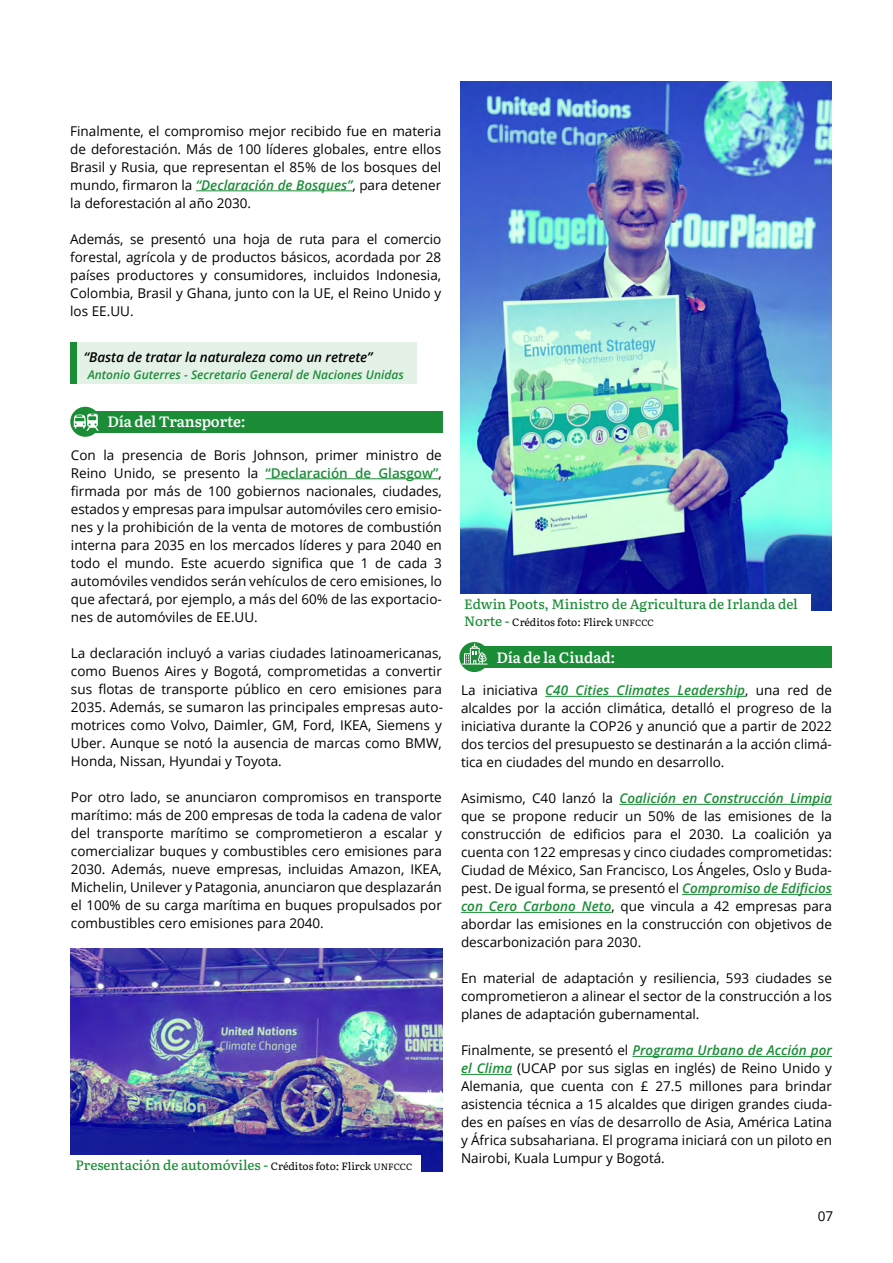
<style>
.page{position:relative;width:893px;height:1263px;background:#fff}
.page>*{position:absolute;margin:0;border:0;box-sizing:border-box;transform-origin:0 0}
.t1{font:600 15px "Literata";letter-spacing:-.01em;color:#fff}
.t2{font:13.5px/18px "Open Sans";color:#000;text-align:justify}
.t3{font:500 13.5px "Literata";color:#1b8d37}
.t4{font:italic 600 13.5px "Open Sans";letter-spacing:-.005em;color:#000}
.t5{font:italic 600 12px "Open Sans";color:#1b8d37}
.t6{font:10.5px "Literata";letter-spacing:-.005em;color:#000}
.s1{font-weight:600;font-style:italic;color:#1b8d37}
.s2{font-weight:600;color:#1b8d37}
.s3{font-weight:400;font-size:10.5px;color:#000}
.s4{font-weight:400;font-size:9px;color:#000}
.s5{font-weight:500;font-size:13.5px;color:#1b8d37}
.s6{font-size:9px}
</style>
<div class="page">
<img style="left:460px;top:81px;width:372px;height:529px">
<hr style="left:196px;top:190px;width:157px;height:1px;background:#1b8d37">
<div style="left:72px;top:342px;width:345px;height:42px;background:#e4f1e7"></div>
<div style="left:70px;top:342px;width:6px;height:42px;background:#1b8d37"></div>
<div style="left:87px;top:411px;width:355px;height:21px;background:#1b8d37"></div>
<svg style="left:70px;top:407px;width:30px;height:30px"></svg>
<hr style="left:266px;top:478px;width:173px;height:1px;background:#1b8d37">
<svg style="left:74px;top:414px;width:25px;height:17px"></svg>
<div style="left:476px;top:646px;width:355px;height:21px;background:#1b8d37"></div>
<svg style="left:459px;top:642px;width:30px;height:30px"></svg>
<hr style="left:545px;top:696px;width:200px;height:1px;background:#1b8d37">
<hr style="left:619px;top:804px;width:213px;height:1px;background:#1b8d37">
<hr style="left:682px;top:894px;width:150px;height:1px;background:#1b8d37">
<hr style="left:461px;top:912px;width:150px;height:1px;background:#1b8d37">
<hr style="left:632px;top:1056px;width:200px;height:1px;background:#1b8d37">
<hr style="left:461px;top:1074px;width:51px;height:1px;background:#1b8d37">
<svg style="left:462px;top:643px;width:26px;height:21px"></svg>
<img style="left:70px;top:948px;width:372px;height:224px">
<div style="left:69px;top:1155px;width:352px;height:23px;background:#fff"></div>
<div style="left:459px;top:594px;width:352px;height:22px;background:#fff"></div>
<p class="t2" style="left:70px;top:122px;width:372px">Finalmente, el compromiso mejor recibido fue en materia de deforestación. Más de 100 líderes globales, entre ellos Brasil y Rusia, que representan el 85% de los bosques del mundo, firmaron la <span class="s1">“Declaración de Bosques”</span>, para detener la deforestación al año 2030.</p>
<p class="t2" style="left:70px;top:230px;width:372px">Además, se presentó una hoja de ruta para el comercio forestal, agrícola y de productos básicos, acordada por 28 países productores y consumidores, incluidos Indonesia, Colombia, Brasil y Ghana, junto con la UE, el Reino Unido y los EE.UU.</p>
<p class="t4" style="left:84px;top:348px;width:290px">“Basta de tratar la naturaleza como un retrete”</p>
<p class="t5" style="left:88px;top:366px;width:318px">Antonio Guterres - Secretario General de Naciones Unidas</p>
<p class="t1" style="left:107px;top:410px;width:140px">Día del Transporte:</p>
<p class="t2" style="left:71px;top:445px;width:372px">Con la presencia de Boris Johnson, primer ministro de Reino Unido, se presento la <span class="s2">“Declaración de Glasgow”</span>, firmada por más de 100 gobiernos nacionales, ciudades, estados y empresas para impulsar automóviles cero emisio&shy;nes y la prohibición de la venta de motores de combustión interna para 2035 en los mercados líderes y para 2040 en todo el mundo. Este acuerdo significa que 1 de cada 3 automóviles vendidos serán vehículos de cero emisiones, lo que afectará, por ejemplo, a más del 60% de las exportacio&shy;nes de automóviles de EE.UU.</p>
<p class="t2" style="left:71px;top:643px;width:374px">La declaración incluyó a varias ciudades latinoamericanas, como Buenos Aires y Bogotá, comprometidas a convertir sus flotas de transporte público en cero emisiones para 2035. Además, se sumaron las principales empresas auto&shy;motrices como Volvo, Daimler, GM, Ford, IKEA, Siemens y Uber. Aunque se notó la ausencia de marcas como BMW, Honda, Nissan, Hyundai y Toyota.</p>
<p class="t2" style="left:71px;top:787px;width:372px">Por otro lado, se anunciaron compromisos en transporte marítimo: más de 200 empresas de toda la cadena de valor del transporte marítimo se comprometieron a escalar y comercializar buques y combustibles cero emisiones para 2030. Además, nueve empresas, incluidas Amazon, IKEA, Michelin, Unilever y Patagonia, anunciaron que desplazarán el 100% de su carga marítima en buques propulsados por combustibles cero emisiones para 2040.</p>
<p class="t3" style="left:76px;top:1155px;width:338px">Presentación de automóviles - <span class="s3">Créditos foto: Flirck</span> <span class="s4">UNFCCC</span></p>
<p class="t3" style="left:464px;top:594px;width:335px">Edwin Poots, Ministro de Agricultura de Irlanda del</p>
<p class="t6" style="left:464px;top:613px;width:191px"><span class="s5">Norte -</span> Créditos foto: Flirck <span class="s6">UNFCCC</span></p>
<p class="t1" style="left:496px;top:645px;width:120px">Día de la Ciudad:</p>
<p class="t2" style="left:461px;top:681px;width:372px">La iniciativa <span class="s1">C40 Cities Climates Leadership</span>, una red de alcaldes por la acción climática, detalló el progreso de la iniciativa durante la COP26 y anunció que a partir de 2022 dos tercios del presupuesto se destinarán a la acción climá&shy;tica en ciudades del mundo en desarrollo.</p>
<p class="t2" style="left:461px;top:789px;width:372px">Asimismo, C40 lanzó la <span class="s1">Coalición en Construcción Limpia </span>que se propone reducir un 50% de las emisiones de la construcción de edificios para el 2030. La coalición ya cuenta con 122 empresas y cinco ciudades comprometidas:<br>Ciudad de México, San Francisco, Los Ángeles, Oslo y Buda&shy;pest. De igual forma, se presentó el <span class="s1">Compromiso de Edificios con Cero Carbono Neto</span>, que vincula a 42 empresas para abordar las emisiones en la construcción con objetivos de descarbonización para 2030.</p>
<p class="t2" style="left:461px;top:969px;width:372px">En material de adaptación y resiliencia, 593 ciudades se comprometieron a alinear el sector de la construcción a los planes de adaptación gubernamental.</p>
<p class="t2" style="left:461px;top:1041px;width:372px">Finalmente, se presentó el <span class="s1">Programa Urbano de Acción por el Clima</span> (UCAP por sus siglas en inglés) de Reino Unido y Alemania, que cuenta con £ 27.5 millones para brindar asistencia técnica a 15 alcaldes que dirigen grandes ciuda&shy;des en países en vías de desarrollo de Asia, América Latina y África subsahariana. El programa iniciará con un piloto en Nairobi, Kuala Lumpur y Bogotá.</p>
<p class="t2" style="left:818px;top:1207px;width:17px">07</p>
</div>
